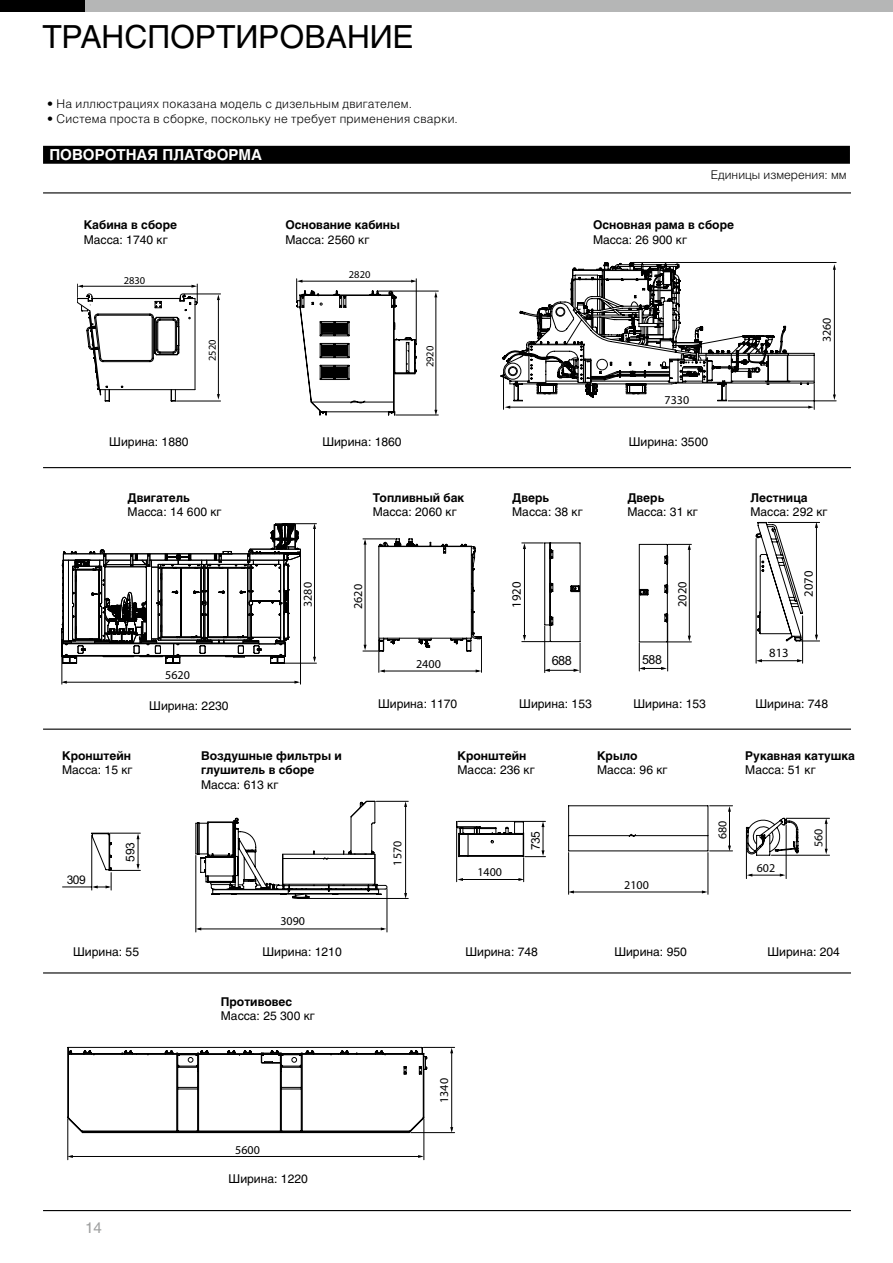
<style>
.page{position:relative;width:893px;height:1263px;background:#fff}
.page>*{position:absolute;margin:0;border:0;box-sizing:border-box;transform-origin:0 0}
.t1{font:31.5px "Helios C";color:#000}
.t2{font:700 15px "Helios C";color:#fff}
.t3{font:15px "Helios C";color:#9fa0a0}
.t4{font:12.75px "Helvetica";color:#000}
.t5{font:12.75px "Arial";color:#000}
.t6{font:12.6px "Helvetica";color:#000}
.t7{font:12.45px "Helvetica";color:#000}
.t8{font:12.45px "Arial";color:#000}
.t9{font:12.15px "Helvetica";color:#000}
.t10{font:12px "Helios C";color:#000}
.t11{font:700 12px/14.4px "Helios C";color:#000}
.t12{font:12px "Helios Light C";letter-spacing:.02em;color:#000}
.t13{font:12px "Helvetica";color:#000}
.t14{font:12px "Helios Light C";color:#000}
.t15{font:12px "Arial";letter-spacing:-.045em;color:#000}
.t16{font:10.5px "Helvetica";color:#000}
</style>
<div class="page">
<div style="left:0;top:0;width:893px;height:11px;background:#b5b6b6"></div>
<div style="left:0;top:0;width:85px;height:11px;background:#000"></div>
<div style="left:43px;top:146px;width:807px;height:18px;background:#000"></div>
<svg style="left:77px;top:284px;width:144px;height:117px"></svg>
<hr style="left:43px;top:467px;width:808px;height:1px;background:#000">
<hr style="left:43px;top:729px;width:808px;height:1px;background:#000">
<hr style="left:43px;top:972px;width:808px;height:1px;background:#000">
<hr style="left:43px;top:1210px;width:808px;height:1px;background:#000">
<hr style="left:43px;top:192px;width:808px;height:1px;background:#000">
<svg style="left:296px;top:279px;width:143px;height:136px"></svg>
<hr style="left:834px;top:268px;width:1px;height:128px;background:#000">
<svg style="left:501px;top:262px;width:314px;height:147px"></svg>
<hr style="left:64px;top:682px;width:233px;height:1px;background:#000">
<svg style="left:61px;top:681px;width:6px;height:3px"></svg>
<svg style="left:294px;top:681px;width:6px;height:3px"></svg>
<hr style="left:62px;top:642px;width:1px;height:42px;background:#000">
<hr style="left:300px;top:555px;width:1px;height:129px;background:#000">
<svg style="left:61px;top:523px;width:255px;height:141px"></svg>
<svg style="left:363px;top:538px;width:119px;height:135px"></svg>
<hr style="left:304px;top:898px;width:104px;height:1px;background:#000">
<hr style="left:376px;top:801px;width:32px;height:1px;background:#000">
<hr style="left:196px;top:855px;width:1px;height:77px;background:#000">
<hr style="left:387px;top:889px;width:1px;height:43px;background:#000">
<svg style="left:196px;top:801px;width:191px;height:98px"></svg>
<hr style="left:198px;top:929px;width:186px;height:1px;background:#000">
<hr style="left:405px;top:804px;width:1px;height:92px;background:#000">
<svg style="left:404px;top:801px;width:3px;height:6px"></svg>
<svg style="left:456px;top:821px;width:90px;height:61px"></svg>
<svg style="left:62px;top:833px;width:78px;height:57px"></svg>
<hr style="left:110px;top:833px;width:30px;height:1px;background:#000">
<svg style="left:568px;top:805px;width:164px;height:90px"></svg>
<hr style="left:826px;top:821px;width:1px;height:30px;background:#000">
<svg style="left:746px;top:818px;width:53px;height:61px"></svg>
<hr style="left:771px;top:855px;width:58px;height:1px;background:#000">
<hr style="left:786px;top:818px;width:43px;height:1px;background:#000">
<hr style="left:451px;top:1050px;width:1px;height:80px;background:#000">
<hr style="left:70px;top:1156px;width:351px;height:1px;background:#000">
<svg style="left:67px;top:1155px;width:6px;height:3px"></svg>
<svg style="left:418px;top:1155px;width:6px;height:3px"></svg>
<hr style="left:411px;top:1132px;width:44px;height:1px;background:#000">
<hr style="left:423px;top:1047px;width:32px;height:1px;background:#000">
<hr style="left:424px;top:1119px;width:1px;height:41px;background:#000">
<hr style="left:68px;top:1119px;width:1px;height:41px;background:#000">
<svg style="left:67px;top:1047px;width:360px;height:86px"></svg>
<hr style="left:756px;top:538px;width:1px;height:125px;background:#000">
<hr style="left:802px;top:616px;width:1px;height:47px;background:#000">
<svg style="left:756px;top:522px;width:64px;height:120px"></svg>
<hr style="left:759px;top:660px;width:41px;height:1px;background:#000">
<svg style="left:756px;top:659px;width:6px;height:3px"></svg>
<svg style="left:797px;top:659px;width:6px;height:3px"></svg>
<hr style="left:544px;top:626px;width:1px;height:47px;background:#000">
<hr style="left:580px;top:643px;width:1px;height:30px;background:#000">
<svg style="left:521px;top:542px;width:59px;height:100px"></svg>
<svg style="left:544px;top:669px;width:35px;height:3px"></svg>
<svg style="left:639px;top:544px;width:53px;height:127px"></svg>
<h1 class="t1" style="left:43px;top:19px;width:373px">ТРАНСПОРТИРОВАНИЕ</h1>
<p class="t12" style="left:47px;top:97px;width:366px">• На иллюстрациях показана модель с дизельным двигателем.</p>
<p class="t12" style="left:47px;top:112px;width:412px">• Система проста в сборке, поскольку не требует применения сварки.</p>
<p class="t2" style="left:49px;top:145px;width:214px">ПОВОРОТНАЯ ПЛАТФОРМА</p>
<p class="t11" style="left:84px;top:218px;width:95px">Кабина в сборе</p>
<p class="t10" style="left:84px;top:232px;width:85px">Масса: 1740 кг</p>
<p class="t16" style="left:124px;top:273px;width:23px">2830</p>
<p class="t16" style="left:206px;top:361px;width:23px;rotate:-90deg">2520</p>
<p class="t11" style="left:285px;top:218px;width:116px">Основание кабины</p>
<p class="t10" style="left:285px;top:232px;width:85px">Масса: 2560 кг</p>
<p class="t16" style="left:349px;top:268px;width:23px">2820</p>
<p class="t16" style="left:424px;top:367px;width:23px;rotate:-90deg">2920</p>
<p class="t14" style="left:711px;top:167px;width:137px">Единицы измерения: мм</p>
<p class="t11" style="left:593px;top:218px;width:143px">Основная рама в сборе</p>
<p class="t10" style="left:593px;top:232px;width:96px">Масса: 26 900 кг</p>
<p class="t13" style="left:665px;top:392px;width:26px">7330</p>
<p class="t13" style="left:819px;top:342px;width:26px;rotate:-90deg">3260</p>
<p class="t10" style="left:109px;top:435px;width:81px">Ширина: 1880</p>
<p class="t10" style="left:322px;top:435px;width:81px">Ширина: 1860</p>
<p class="t10" style="left:629px;top:435px;width:81px">Ширина: 3500</p>
<p class="t11" style="left:128px;top:490px;width:64px">Двигатель</p>
<p class="t10" style="left:128px;top:504px;width:96px">Масса: 14 600 кг</p>
<p class="t13" style="left:165px;top:668px;width:26px">5620</p>
<p class="t13" style="left:300px;top:607px;width:26px;rotate:-90deg">3280</p>
<p class="t11" style="left:373px;top:490px;width:93px">Топливный бак</p>
<p class="t10" style="left:373px;top:504px;width:85px">Масса: 2060 кг</p>
<p class="t9" style="left:350px;top:609px;width:26px;rotate:-90deg">2620</p>
<p class="t9" style="left:416px;top:656px;width:26px">2400</p>
<p class="t11" style="left:512px;top:490px;width:39px">Дверь</p>
<p class="t10" style="left:512px;top:504px;width:72px">Масса: 38 кг</p>
<p class="t11" style="left:627px;top:490px;width:39px">Дверь</p>
<p class="t10" style="left:627px;top:504px;width:72px">Масса: 31 кг</p>
<p class="t4" style="left:509px;top:608px;width:28px;rotate:-90deg">1920</p>
<p class="t7" style="left:674px;top:607px;width:27px;rotate:-90deg">2020</p>
<p class="t5" style="left:552px;top:653px;width:22px">688</p>
<p class="t8" style="left:642px;top:651px;width:21px">588</p>
<p class="t11" style="left:750px;top:490px;width:59px">Лестница</p>
<p class="t10" style="left:750px;top:504px;width:79px">Масса: 292 кг</p>
<p class="t6" style="left:801px;top:596px;width:27px;rotate:-90deg">2070</p>
<p class="t6" style="left:769px;top:645px;width:21px">813</p>
<p class="t10" style="left:149px;top:698px;width:81px">Ширина: 2230</p>
<p class="t10" style="left:378px;top:696px;width:81px">Ширина: 1170</p>
<p class="t10" style="left:519px;top:696px;width:74px">Ширина: 153</p>
<p class="t10" style="left:633px;top:696px;width:74px">Ширина: 153</p>
<p class="t10" style="left:755px;top:696px;width:74px">Ширина: 748</p>
<p class="t11" style="left:62px;top:748px;width:70px">Кронштейн</p>
<p class="t10" style="left:62px;top:763px;width:72px">Масса: 15 кг</p>
<p class="t11" style="left:201px;top:748px;width:142px">Воздушные фильтры и глушитель в сборе</p>
<p class="t10" style="left:201px;top:777px;width:79px">Масса: 613 кг</p>
<p class="t11" style="left:457px;top:748px;width:70px">Кронштейн</p>
<p class="t10" style="left:457px;top:763px;width:79px">Масса: 236 кг</p>
<p class="t11" style="left:597px;top:748px;width:42px">Крыло</p>
<p class="t10" style="left:597px;top:763px;width:72px">Масса: 96 кг</p>
<p class="t11" style="left:745px;top:748px;width:111px">Рукавная катушка</p>
<p class="t10" style="left:745px;top:763px;width:72px">Масса: 51 кг</p>
<p class="t15" style="left:67px;top:872px;width:20px">309</p>
<p class="t15" style="left:122px;top:861px;width:20px;rotate:-90deg">593</p>
<p class="t13" style="left:390px;top:866px;width:26px;rotate:-90deg">1570</p>
<p class="t13" style="left:477px;top:864px;width:26px">1400</p>
<p class="t15" style="left:528px;top:850px;width:20px;rotate:-90deg">735</p>
<p class="t13" style="left:624px;top:877px;width:26px">2100</p>
<p class="t13" style="left:715px;top:839px;width:20px;rotate:-90deg">680</p>
<p class="t13" style="left:757px;top:860px;width:20px">602</p>
<p class="t13" style="left:811px;top:847px;width:20px;rotate:-90deg">560</p>
<p class="t13" style="left:280px;top:913px;width:26px">3090</p>
<p class="t10" style="left:73px;top:944px;width:67px">Ширина: 55</p>
<p class="t10" style="left:262px;top:944px;width:81px">Ширина: 1210</p>
<p class="t10" style="left:465px;top:944px;width:74px">Ширина: 748</p>
<p class="t10" style="left:614px;top:944px;width:74px">Ширина: 950</p>
<p class="t10" style="left:767px;top:944px;width:74px">Ширина: 204</p>
<p class="t3" style="left:85px;top:1219px;width:18px">14</p>
<p class="t11" style="left:221px;top:994px;width:73px">Противовес</p>
<p class="t10" style="left:221px;top:1008px;width:96px">Масса: 25 300 кг</p>
<p class="t13" style="left:235px;top:1142px;width:26px">5600</p>
<p class="t10" style="left:229px;top:1171px;width:81px">Ширина: 1220</p>
<p class="t13" style="left:437px;top:1103px;width:26px;rotate:-90deg">1340</p>
</div>
